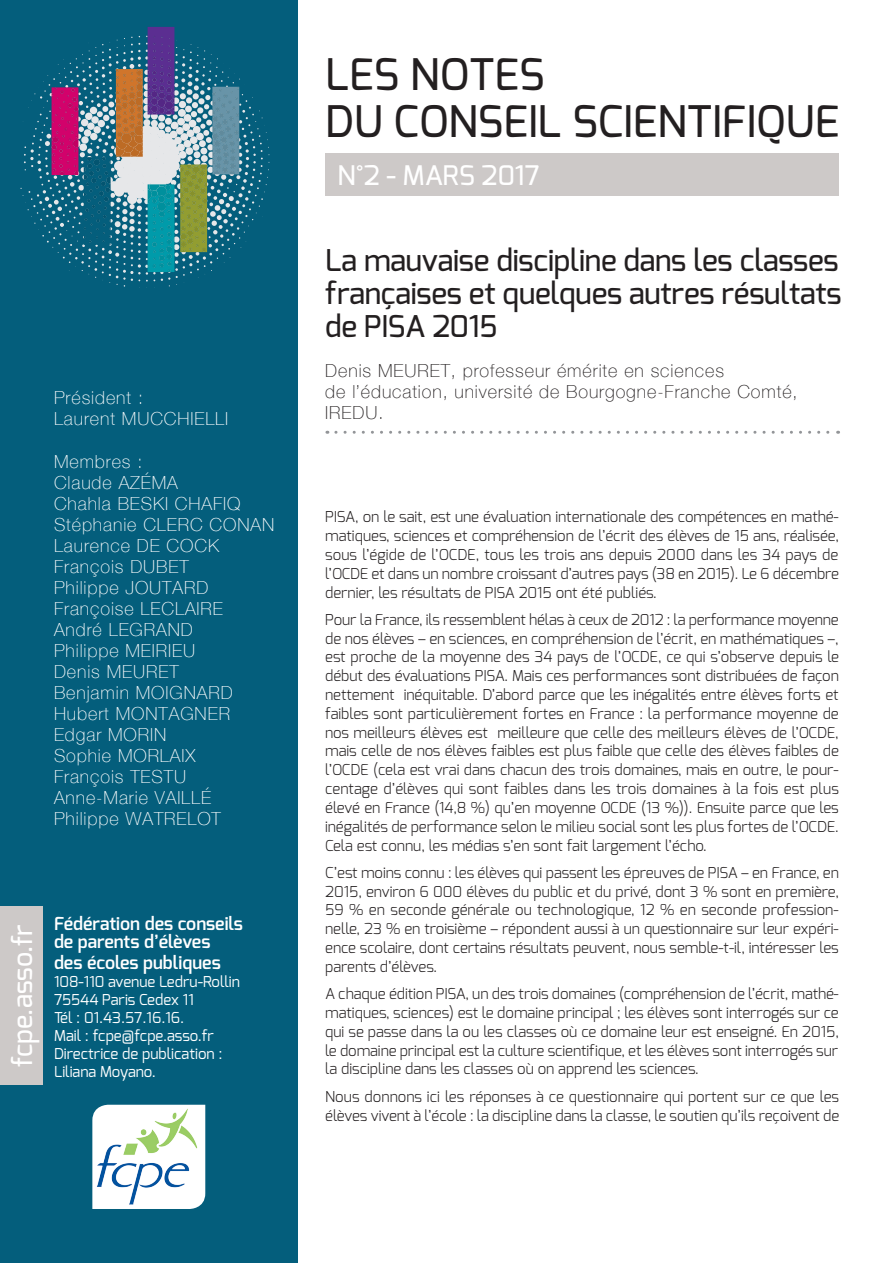
<style>
.page{position:relative;width:893px;height:1263px;background:#fff}
.page>*{position:absolute;margin:0;border:0;box-sizing:border-box;transform-origin:0 0}
.t1{font:500 43.5px/46.5px "Exo";color:#231f20}
.t2{font:500 30px/33px "Exo";letter-spacing:-.01em;color:#231f20;text-align:justify}
.t3{font:500 27px "Exo";color:#fff}
.t4{font:100 18px "Helvetica Neue";letter-spacing:.05em;color:#fff}
.t5{font:100 18px/21px "Helvetica Neue";letter-spacing:.05em;color:#231f20}
.t6{font:600 18px/21.6px "Exo";color:#fff}
.Texte{font:300 15px/18.8px "Exo";letter-spacing:-.005em;color:#231f20;text-align:justify}
.t7{font:15px/18px "Exo";color:#fff}
</style>
<div class="page">
<div style="left:0;top:0;width:298px;height:1263px;background:#045e7c"></div>
<svg style="left:201px;top:1105px;width:4px;height:100px"></svg>
<img style="left:92px;top:1105px;width:109px;height:104px">
<div style="left:325px;top:153px;width:514px;height:43px;background:#cdc9c8"></div>
<svg style="left:21px;top:27px;width:249px;height:261px"></svg>
<svg style="left:336px;top:431px;width:503px;height:3px"></svg>
<div style="left:0;top:906px;width:43px;height:179px;background:#cdc9c8"></div>
<p class="t4" style="left:54px;top:384px;width:91px">Président :</p>
<p class="t4" style="left:54px;top:405px;width:176px">Laurent MUCCHIELLI</p>
<p class="t4" style="left:54px;top:448px;width:90px">Membres :</p>
<p class="t4" style="left:54px;top:469px;width:125px">Claude AZÉMA</p>
<p class="t4" style="left:54px;top:490px;width:188px">Chahla BESKI CHAFIQ</p>
<p class="t4" style="left:54px;top:511px;width:222px">Stéphanie CLERC CONAN</p>
<p class="t4" style="left:54px;top:532px;width:167px">Laurence DE COCK</p>
<p class="t4" style="left:54px;top:553px;width:136px">François DUBET</p>
<p class="t4" style="left:54px;top:574px;width:156px">Philippe JOUTARD</p>
<p class="t4" style="left:54px;top:595px;width:170px">Françoise LECLAIRE</p>
<p class="t4" style="left:54px;top:616px;width:140px">André LEGRAND</p>
<p class="t4" style="left:54px;top:637px;width:143px">Philippe MEIRIEU</p>
<p class="t4" style="left:54px;top:658px;width:126px">Denis MEURET</p>
<p class="t4" style="left:54px;top:679px;width:180px">Benjamin MOIGNARD</p>
<p class="t4" style="left:54px;top:700px;width:178px">Hubert MONTAGNER</p>
<p class="t4" style="left:54px;top:721px;width:114px">Edgar MORIN</p>
<p class="t4" style="left:54px;top:742px;width:143px">Sophie MORLAIX</p>
<p class="t4" style="left:54px;top:763px;width:134px">François TESTU</p>
<p class="t4" style="left:54px;top:784px;width:159px">Anne-Marie VAILLÉ</p>
<p class="t4" style="left:54px;top:805px;width:168px">Philippe WATRELOT</p>
<p class="t3" style="left:5px;top:1067px;width:144px;rotate:-90deg">fcpe.asso.fr</p>
<p class="t6" style="left:54px;top:912px;width:190px">Fédération des conseils</p>
<p class="t6" style="left:54px;top:930px;width:168px">de parents d’élèves des écoles publiques</p>
<p class="t7" style="left:54px;top:973px;width:187px">108-110 avenue Ledru-Rollin</p>
<p class="t7" style="left:54px;top:991px;width:141px">75544 Paris Cedex 11<br>Tél : 01.43.57.16.16.</p>
<p class="t7" style="left:54px;top:1027px;width:161px">Mail : fcpe@fcpe.asso.fr</p>
<p class="t7" style="left:54px;top:1045px;width:170px">Directrice de publication :<br>Liliana Moyano.</p>
<p class="t1" style="left:325px;top:51px;width:516px">LES NOTES<br>DU CONSEIL SCIENTIFIQUE</p>
<p class="t3" style="left:337px;top:158px;width:204px">N°2 - MARS 2017</p>
<p class="t2" style="left:325px;top:243px;width:518px">La mauvaise discipline dans les classes françaises et quelques autres résultats de PISA 2015</p>
<p class="t5" style="left:325px;top:359px;width:474px">Denis MEURET, professeur émérite en sciences<br>de l’éducation, université de Bourgogne-Franche Comté,<br>IREDU.</p>
<p class="Texte" style="left:325px;top:507px;width:515px">PISA, on le sait, est une évaluation internationale des compétences en mathé&shy;matiques, sciences et compréhension de l’écrit des élèves de 15 ans, réalisée, sous l’égide de l’OCDE, tous les trois ans depuis 2000 dans les 34 pays de l’OCDE et dans un nombre croissant d’autres pays (38 en 2015). Le 6 décembre dernier, les résultats de PISA 2015 ont été publiés.</p>
<p class="Texte" style="left:325px;top:610px;width:515px">Pour la France, ils ressemblent hélas à ceux de 2012 : la performance moyenne de nos élèves – en sciences, en compréhension de l’écrit, en mathématiques –, est proche de la moyenne des 34 pays de l’OCDE, ce qui s’observe depuis le début des évaluations PISA. Mais ces performances sont distribuées de façon nettement inéquitable. D’abord parce que les inégalités entre élèves forts et faibles sont particulièrement fortes en France : la performance moyenne de nos meilleurs élèves est meilleure que celle des meilleurs élèves de l’OCDE, mais celle de nos élèves faibles est plus faible que celle des élèves faibles de l’OCDE (cela est vrai dans chacun des trois domaines, mais en outre, le pour&shy;centage d’élèves qui sont faibles dans les trois domaines à la fois est plus élevé en France (14,8 %) qu’en moyenne OCDE (13 %)). Ensuite parce que les inégalités de performance selon le milieu social sont les plus fortes de l’OCDE.<br>Cela est connu, les médias s’en sont fait largement l’écho.</p>
<p class="Texte" style="left:325px;top:863px;width:515px">C’est moins connu : les élèves qui passent les épreuves de PISA – en France, en 2015, environ 6 000 élèves du public et du privé, dont 3 % sont en première, 59 % en seconde générale ou technologique, 12 % en seconde profession&shy;nelle, 23 % en troisième – répondent aussi à un questionnaire sur leur expéri&shy;ence scolaire, dont certains résultats peuvent, nous semble-t-il, intéresser les parents d’élèves.</p>
<p class="Texte" style="left:325px;top:984px;width:515px">A chaque édition PISA, un des trois domaines (compréhension de l’écrit, mathé&shy;matiques, sciences) est le domaine principal ; les élèves sont interrogés sur ce qui se passe dans la ou les classes où ce domaine leur est enseigné. En 2015, le domaine principal est la culture scientifique, et les élèves sont interrogés sur la discipline dans les classes où on apprend les sciences.</p>
<p class="Texte" style="left:325px;top:1087px;width:516px">Nous donnons ici les réponses à ce questionnaire qui portent sur ce que les élèves vivent à l’école : la discipline dans la classe, le soutien qu’ils reçoivent de</p>
</div>
